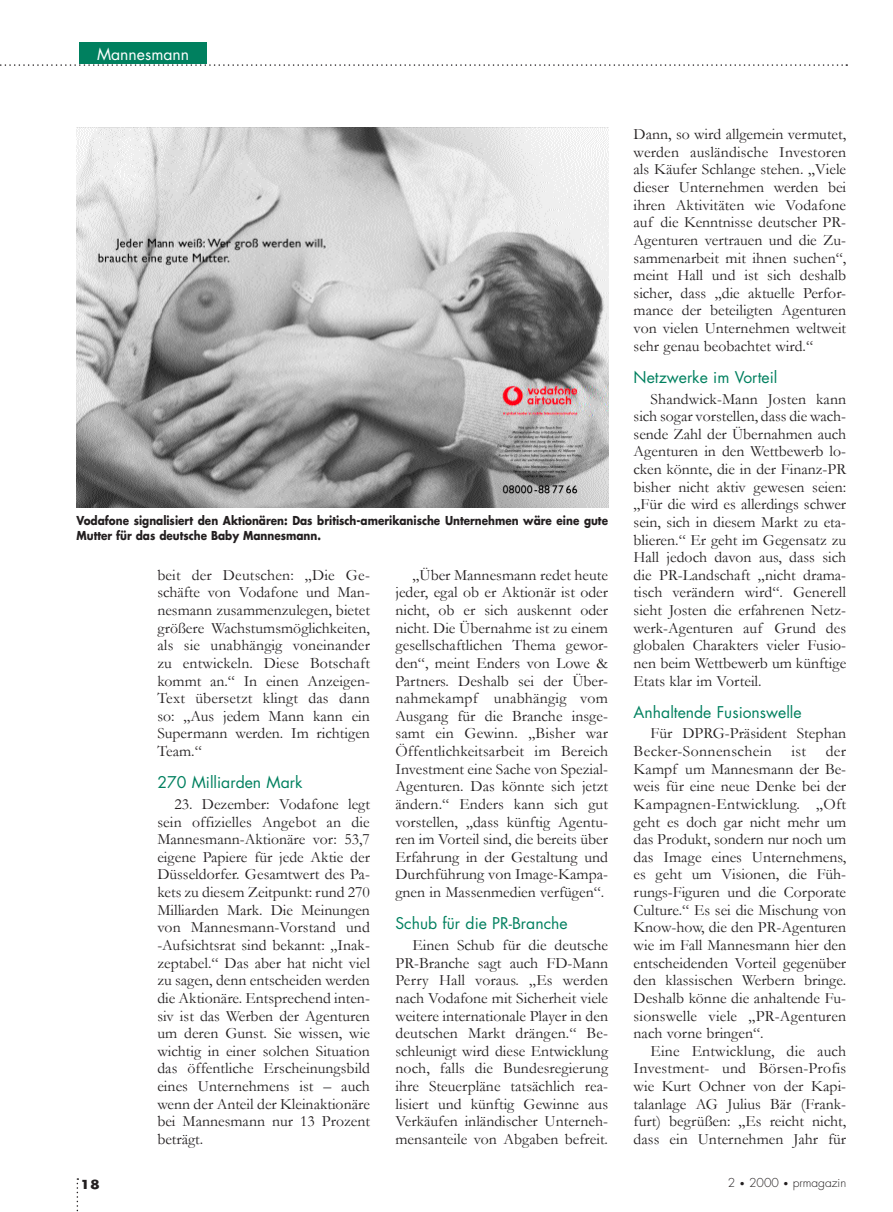
<style>
.page{position:relative;width:893px;height:1212px;background:#fff}
.page>*{position:absolute;margin:0;border:0;box-sizing:border-box;transform-origin:0 0}
.t1{font:15.75px/17.7px "Garamond";color:#231f20;text-align:justify}
.t2{font:15.75px "Futura";color:#00805f}
.t3{font:15.75px "Futura";color:#fff}
.t4{font:700 12.15px "Futura";color:#231f20;scale:1.18 1}
.t5{font:700 12px/14.2px "Futura";color:#231f20;scale:.87 1}
.t6{font:300 12px "Futura";color:#231f20}
.s1{font-size:9px}
</style>
<div class="page">
<svg style="left:77px;top:1178px;width:1px;height:34px"></svg>
<div style="left:79px;top:42px;width:128px;height:21px;background:#00805f"></div>
<svg style="left:0;top:64px;width:847px;height:2px"></svg>
<img style="left:77px;top:128px;width:531px;height:380px">
<p class="t3" style="left:97px;top:44px;width:94px">Mannesmann</p>
<p class="t5" style="left:77px;top:513px;width:612px">Vodafone signalisiert den Aktionären: Das britisch-amerikanische Unternehmen wäre eine gute<br>Mutter für das deutsche Baby Mannesmann.</p>
<p class="t1" style="left:157px;top:566px;width:214px">beit der Deutschen: „Die Ge&shy;schäfte von Vodafone und Man&shy;nesmann zusammenzulegen, bietet größere Wachstumsmöglichkeiten, als sie unabhängig voneinander zu entwickeln. Diese Botschaft kommt an.“ In einen Anzeigen-Text übersetzt klingt das dann so: „Aus jedem Mann kann ein Supermann werden. Im richtigen Team.“</p>
<p class="t2" style="left:157px;top:772px;width:147px">270 Milliarden Mark</p>
<p class="t1" style="left:157px;top:795px;width:214px;text-indent:17px">23. Dezember: Vodafone legt sein offizielles Angebot an die Mannesmann-Aktionäre vor: 53,7 eigene Papiere für jede Aktie der Düsseldorfer. Gesamtwert des Pa&shy;kets zu diesem Zeitpunkt: rund 270<br>Milliarden Mark. Die Meinungen von Mannesmann-Vorstand und -Aufsichtsrat sind bekannt: „Inak&shy;zeptabel.“ Das aber hat nicht viel zu sagen, denn entscheiden werden die Aktionäre. Entsprechend inten&shy;siv ist das Werben der Agenturen um deren Gunst. Sie wissen, wie wichtig in einer solchen Situation das öffentliche Erscheinungsbild eines Unternehmens ist – auch wenn der Anteil der Kleinaktionäre bei Mannesmann nur 13 Prozent beträgt.</p>
<p class="t1" style="left:395px;top:566px;width:214px;text-indent:17px">„Über Mannesmann redet heute jeder, egal ob er Aktionär ist oder nicht, ob er sich auskennt oder nicht. Die Übernahme ist zu einem gesellschaftlichen Thema gewor&shy;den“, meint Enders von Lowe &amp; Partners. Deshalb sei der Über&shy;nahmekampf unabhängig vom Ausgang für die Branche insge&shy;samt ein Gewinn. „Bisher war Öffentlichkeitsarbeit im Bereich Investment eine Sache von Spezial-Agenturen. Das könnte sich jetzt ändern.“ Enders kann sich gut vorstellen, „dass künftig Agentu&shy;ren im Vorteil sind, die bereits über Erfahrung in der Gestaltung und Durchführung von Image-Kampa&shy;gnen in Massenmedien verfügen“.</p>
<p class="t2" style="left:395px;top:913px;width:174px">Schub für die PR-Branche</p>
<p class="t1" style="left:395px;top:936px;width:214px;text-indent:17px">Einen Schub für die deutsche PR-Branche sagt auch FD-Mann Perry Hall voraus. „Es werden nach Vodafone mit Sicherheit viele weitere internationale Player in den deutschen Markt drängen.“ Be&shy;schleunigt wird diese Entwicklung noch, falls die Bundesregierung ihre Steuerpläne tatsächlich rea&shy;lisiert und künftig Gewinne aus Verkäufen inländischer Unterneh&shy;mensanteile von Abgaben befreit.</p>
<p class="t1" style="left:634px;top:125px;width:214px">Dann, so wird allgemein vermutet, werden ausländische Investoren als Käufer Schlange stehen. „Viele dieser Unternehmen werden bei ihren Aktivitäten wie Vodafone auf die Kenntnisse deutscher PR-Agenturen vertrauen und die Zu&shy;sammenarbeit mit ihnen suchen“, meint Hall und ist sich deshalb sicher, dass „die aktuelle Perfor&shy;mance der beteiligten Agenturen von vielen Unternehmen weltweit sehr genau beobachtet wird.“</p>
<p class="t2" style="left:634px;top:367px;width:145px">Netzwerke im Vorteil</p>
<p class="t1" style="left:634px;top:389px;width:214px;text-indent:17px">Shandwick-Mann Josten kann sich sogar vorstellen, dass die wach&shy;sende Zahl der Übernahmen auch Agenturen in den Wettbewerb lo&shy;cken könnte, die in der Finanz-PR bisher nicht aktiv gewesen seien: „Für die wird es allerdings schwer sein, sich in diesem Markt zu eta&shy;blieren.“ Er geht im Gegensatz zu Hall jedoch davon aus, dass sich die PR-Landschaft „nicht drama&shy;tisch verändern wird“. Generell sieht Josten die erfahrenen Netz&shy;werk-Agenturen auf Grund des globalen Charakters vieler Fusio&shy;nen beim Wettbewerb um künftige Etats klar im Vorteil.</p>
<p class="t2" style="left:634px;top:702px;width:170px">Anhaltende Fusionswelle</p>
<p class="t1" style="left:634px;top:724px;width:214px;text-indent:17px">Für DPRG-Präsident Stephan Becker-Sonnenschein ist der Kampf um Mannesmann der Be&shy;weis für eine neue Denke bei der Kampagnen-Entwicklung. „Oft geht es doch gar nicht mehr um das Produkt, sondern nur noch um das Image eines Unternehmens, es geht um Visionen, die Füh&shy;rungs-Figuren und die Corporate Culture.“ Es sei die Mischung von Know-how, die den PR-Agenturen wie im Fall Mannesmann hier den entscheidenden Vorteil gegenüber den klassischen Werbern bringe.<br>Deshalb könne die anhaltende Fu&shy;sionswelle viele „PR-Agenturen nach vorne bringen“.</p>
<p class="t1" style="left:634px;top:1041px;width:214px;text-indent:17px">Eine Entwicklung, die auch Investment- und Börsen-Profis wie Kurt Ochner von der Kapi&shy;talanlage AG Julius Bär (Frank&shy;furt) begrüßen: „Es reicht nicht, dass ein Unternehmen Jahr für</p>
<p class="t4" style="left:80px;top:1176px;width:18px">18</p>
<p class="t6" style="left:728px;top:1175px;width:120px">2 <span class="s1">•</span> 2000 <span class="s1">•</span> prmagazin</p>
</div>
